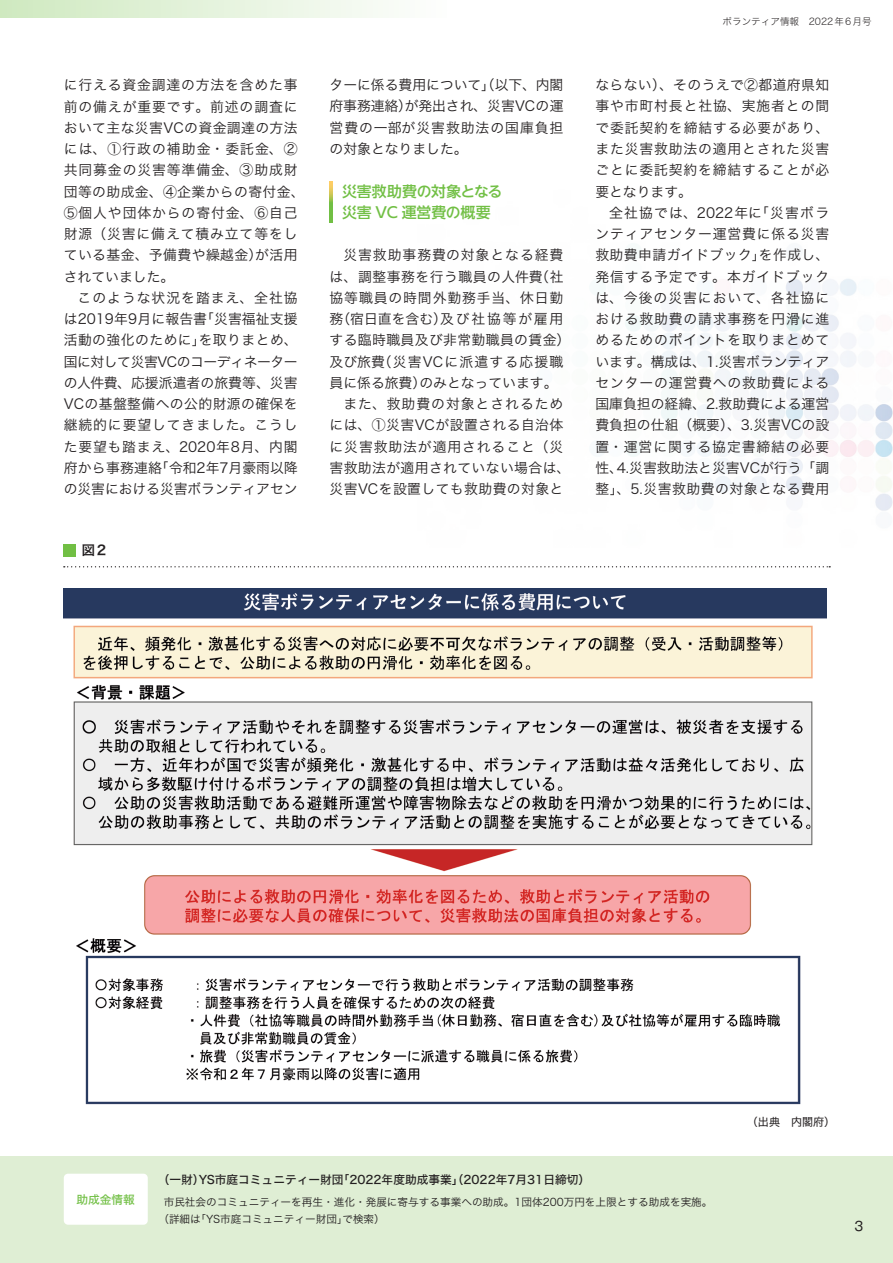
<style>
.page{position:relative;width:893px;height:1263px;background:#fff}
.page>*{position:absolute;margin:0;border:0;box-sizing:border-box;transform-origin:0 0}
.t1{font:500 14.85px/21.3px "UD Shin Go NT Pr 6 N";letter-spacing:-.01em;color:#71bf44}
.t2{font:13.8px/21.3px "Hira Kaku Std N W3";letter-spacing:.04em;color:#231f20;text-align:justify}
.t3{font:13.8px/21.3px "Hira Kaku Std N W3";letter-spacing:.06em;color:#231f20}
.t4{font:13.8px "Hira Kaku Std N W3";letter-spacing:.065em;color:#231f20}
.t5{font:13.8px "Hira Kaku Std N W3";letter-spacing:.07em;color:#231f20}
.t6{font:13.8px "Hira Kaku Std N W3";letter-spacing:.13em;color:#231f20}
.t7{font:13.8px "Hira Kaku Std N W3";letter-spacing:.085em;color:#231f20}
.t8{font:13.8px "Hira Kaku Std N W3";color:#231f20}
.t9{font:13.2px "Hira Kaku Std N W6";color:#231f20}
.t10{font:12.75px "Gothic MB101 Pr 6 N";color:#231f20}
.t11{font:11.7px "Hira Kaku Std N W5";color:#231f20}
.t12{font:11.7px "Hira Kaku Std N W5";color:#71bf44}
.t13{font:11.1px "Hira Kaku Std N W4";color:#231f20}
.t14{font:10.65px/17px "Hira Kaku Std N W3";color:#231f20}
.t15{font:9.6px "Hira Kaku Std N W2";color:#231f20}
</style>
<div class="page">
<div style="left:0;top:1157px;width:893px;height:106px;background:#dfeed4"></div>
<img style="left:604px;top:279px;width:289px;height:232px">
<div style="left:0;top:0;width:446px;height:17px;background:linear-gradient(to right,#cfe9c0,#fdfefd)"></div>
<div style="left:64px;top:1174px;width:84px;height:51px;background:#fff;border-radius:4px"></div>
<svg style="left:330px;top:182px;width:3px;height:40px"></svg>
<img style="left:64px;top:588px;width:763px;height:517px">
<svg style="left:64px;top:566px;width:766px;height:1px"></svg>
<div style="left:64px;top:544px;width:12px;height:13px;background:#71bf44"></div>
<p class="t3" style="left:64px;top:74px;width:242px">に行える資金調達の方法を含めた事前の備えが重要です。前述の調査において主な災害VCの資金調達の方法には、①行政の補助金・委託金、②共同募金の災害等準備金、③助成財団等の助成金、④企業からの寄付金、<br>⑤個人や団体からの寄付金、⑥自己財源（災害に備えて積み立て等をしている基金、予備費や繰越金）が活用されていました。</p>
<p class="t2" style="left:64px;top:287px;width:235px;text-indent:14px">このような状況を踏まえ、全社協は2019年9月に報告書「災害福祉支援活動の強化のために」を取りまとめ、国に対して災害VCのコーディネーターの人件費、応援派遣者の旅費等、災害VCの基盤整備への公的財源の確保を継続的に要望してきました。こうした要望も踏まえ、2020年8月、内閣府から事務連絡「令和2年7月豪雨以降の災害における災害ボランティアセン</p>
<p class="t9" style="left:82px;top:540px;width:26px">図2</p>
<p class="t2" style="left:330px;top:74px;width:235px">ターに係る費用について」（以下、内閣府事務連絡）が発出され、災害VCの運営費の一部が災害救助法の国庫負担の対象となりました。</p>
<p class="t1" style="left:342px;top:180px;width:162px">災害救助費の対象となる災害 VC 運営費の概要</p>
<p class="t5" style="left:343px;top:245px;width:222px">災害救助事務費の対象となる経費</p>
<p class="t2" style="left:330px;top:266px;width:235px">は、調整事務を行う職員の人件費（社</p>
<p class="t4" style="left:330px;top:287px;width:235px">協等職員の時間外勤務手当、休日勤</p>
<p class="t6" style="left:330px;top:309px;width:235px">務（宿日直を含む）及び社協等が雇用</p>
<p class="t2" style="left:330px;top:329px;width:242px">する臨時職員及び非常勤職員の賃金）</p>
<p class="t7" style="left:330px;top:351px;width:235px">及び旅費（災害VCに派遣する応援職</p>
<p class="t8" style="left:330px;top:372px;width:230px">員に係る旅費）のみとなっています。</p>
<p class="t5" style="left:343px;top:394px;width:222px">また、救助費の対象とされるため</p>
<p class="t2" style="left:330px;top:414px;width:235px">には、①災害VCが設置される自治体</p>
<p class="t4" style="left:330px;top:436px;width:235px">に災害救助法が適用されること（災</p>
<p class="t2" style="left:330px;top:457px;width:242px">害救助法が適用されていない場合は、</p>
<p class="t2" style="left:330px;top:478px;width:235px">災害VCを設置しても救助費の対象と</p>
<p class="t15" style="left:723px;top:15px;width:151px">ボランティア情報　2022年6月号</p>
<p class="t2" style="left:595px;top:74px;width:235px">ならない）、そのうえで②都道府県知事や市町村長と社協、実施者との間で委託契約を締結する必要があり、また災害救助法の適用とされた災害ごとに委託契約を締結することが必要となります。</p>
<p class="t2" style="left:595px;top:202px;width:235px;text-indent:14px">全社協では、2022年に「災害ボランティアセンター運営費に係る災害救助費申請ガイドブック」を作成し、発信する予定です。本ガイドブックは、今後の災害において、各社協における救助費の請求事務を円滑に進めるためのポイントを取りまとめています。構成は、1.災害ボランティアセンターの運営費への救助費による国庫負担の経緯、2.救助費による運営費負担の仕組（概要）、3.災害VCの設置・運営に関する協定書締結の必要性、4.災害救助法と災害VCが行う「調整」、5.災害救助費の対象となる費用</p>
<p class="t13" style="left:747px;top:1113px;width:90px">（出典　内閣府）</p>
<p class="t12" style="left:77px;top:1190px;width:60px">助成金情報</p>
<p class="t11" style="left:158px;top:1171px;width:434px">（一財）YS市庭コミュニティー財団「2022年度助成事業」（2022年7月31日締切）</p>
<p class="t14" style="left:158px;top:1194px;width:556px;text-indent:5px">市民社会のコミュニティーを再生・進化・発展に寄与する事業への助成。1団体200万円を上限とする助成を実施。（詳細は「YS市庭コミュニティー財団」で検索）</p>
<p class="t10" style="left:854px;top:1216px;width:10px">3</p>
</div>
